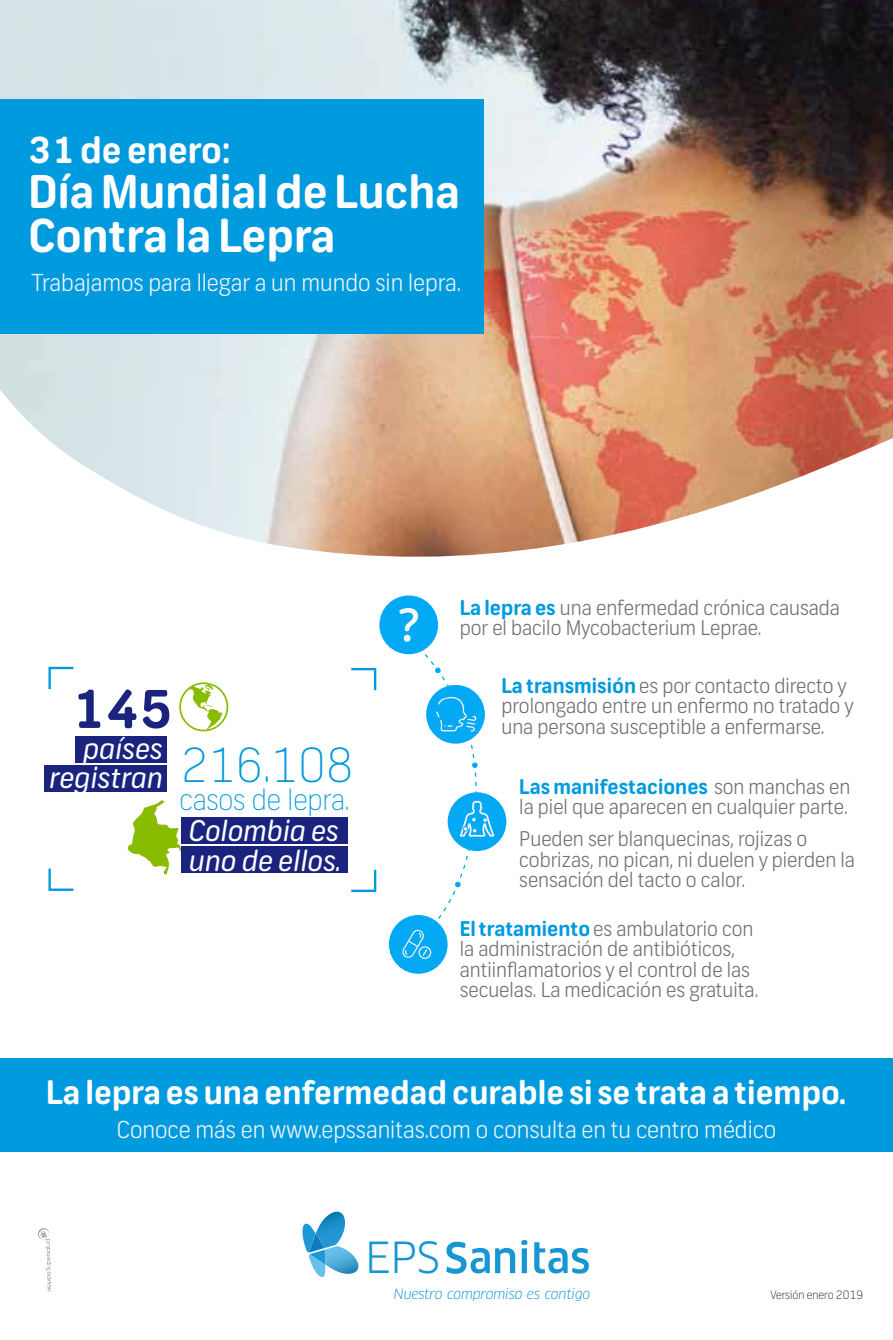
<style>
.page{position:relative;width:893px;height:1340px;background:#fff}
.page>*{position:absolute;margin:0;border:0;box-sizing:border-box;transform-origin:0 0}
.t1{font:700 51.98px "FNB Sans";color:#1a237e}
.t2{font:100 47.25px "FNB Sans";color:#009adf}
.t3{font:700 45.23px/44.6px "FNB Sans";color:#fff}
.t4{font:41.85px "Clan Pro";color:#1896d4}
.t5{font:700 35.77px "FNB Sans";color:#fff}
.t6{font:700 32.18px "FNB Sans";color:#fff}
.t7{font:italic 28.8px/29.5px "FNB Sans";color:#fff;text-align:right}
.t8{font:100 28.8px "FNB Sans";color:#009adf}
.t9{font:300 23.4px "FNB Sans";color:#f5f5f5}
.t10{font:300 20.25px/20.5px "FNB Sans";color:#706f6f}
.t11{font:italic 13.72px "Clan Pro";letter-spacing:-.02em;color:#1896d4}
.t12{font:100 11.47px "FNB Sans";color:#010101}
.s1{font-weight:700;color:#009adf}
</style>
<div class="page">
<img style="left:0;top:0;width:893px;height:557px">
<svg style="left:38px;top:1228px;width:14px;height:63px"></svg>
<div style="left:0;top:1058px;width:893px;height:93px;background:#009adf"></div>
<div style="left:0;top:99px;width:484px;height:234px;background:#009adf"></div>
<svg style="left:179px;top:682px;width:50px;height:49px"></svg>
<svg style="left:127px;top:800px;width:54px;height:74px"></svg>
<div style="left:75px;top:736px;width:92px;height:27px;background:#1a237e"></div>
<div style="left:181px;top:817px;width:167px;height:26px;background:#1a237e"></div>
<div style="left:181px;top:846px;width:167px;height:27px;background:#1a237e"></div>
<div style="left:45px;top:765px;width:122px;height:27px;background:#1a237e"></div>
<svg style="left:48px;top:666px;width:26px;height:24px"></svg>
<svg style="left:351px;top:667px;width:26px;height:24px"></svg>
<svg style="left:48px;top:868px;width:26px;height:23px"></svg>
<svg style="left:351px;top:869px;width:26px;height:23px"></svg>
<div style="left:379px;top:595px;width:59px;height:59px;background:#03a9f4;border-radius:50%"></div>
<div style="left:448px;top:792px;width:58px;height:59px;background:#03a9f4;border-radius:50%"></div>
<div style="left:389px;top:915px;width:59px;height:58px;background:#03a9f4;border-radius:50%"></div>
<svg style="left:390px;top:607px;width:105px;height:351px"></svg>
<svg style="left:521px;top:1240px;width:7px;height:33px"></svg>
<svg style="left:446px;top:1241px;width:69px;height:32px"></svg>
<svg style="left:534px;top:1242px;width:55px;height:31px"></svg>
<svg style="left:302px;top:1211px;width:57px;height:66px"></svg>
<h3 class="t5" style="left:28px;top:128px;width:204px">31 de enero:</h3>
<h3 class="t3" style="left:28px;top:169px;width:433px">Día Mundial de Lucha<br>Contra la Lepra</h3>
<p class="t9" style="left:32px;top:268px;width:431px">Trabajamos para llegar a un mundo sin lepra.</p>
<h1 class="t1" style="left:72px;top:677px;width:103px">145</h1>
<h3 class="t7" style="left:49px;top:734px;width:115px">países registran</h3>
<h2 class="t2" style="left:181px;top:736px;width:174px">216.108</h2>
<h3 class="t8" style="left:180px;top:782px;width:171px">casos de lepra.</h3>
<h3 class="t7" style="left:189px;top:816px;width:154px;text-align:left">Colombia es uno de ellos.</h3>
<p class="t10" style="left:460px;top:597px;width:382px"><span class="s1">La lepra es</span> una enfermedad crónica causada por el bacilo Mycobacterium Leprae.</p>
<p class="t10" style="left:501px;top:675px;width:353px"><span class="s1">La transmisión</span> es por contacto directo y prolongado entre un enfermo no tratado y una persona susceptible a enfermarse.</p>
<p class="t10" style="left:519px;top:776px;width:333px"><span class="s1">Las manifestaciones</span> son manchas en la piel que aparecen en cualquier parte.</p>
<p class="t10" style="left:519px;top:829px;width:337px">Pueden ser blanquecinas, rojizas o cobrizas, no pican, ni duelen y pierden la sensación del tacto o calor.</p>
<p class="t10" style="left:460px;top:918px;width:300px"><span class="s1">El tratamiento</span> es ambulatorio con la administración de antibióticos, antiinflamatorios y el control de las secuelas. La medicación es gratuita.</p>
<h3 class="t6" style="left:46px;top:1072px;width:802px">La lepra es una enfermedad curable si se trata a tiempo.</h3>
<p class="t9" style="left:117px;top:1115px;width:661px">Conoce más en www.epssanitas.com o consulta en tu centro médico</p>
<h3 class="t4" style="left:365px;top:1232px;width:77px">EPS</h3>
<p class="t11" style="left:394px;top:1285px;width:198px">Nuestro compromiso es contigo</p>
<p class="t12" style="left:770px;top:1287px;width:94px">Versión enero 2019</p>
</div>
